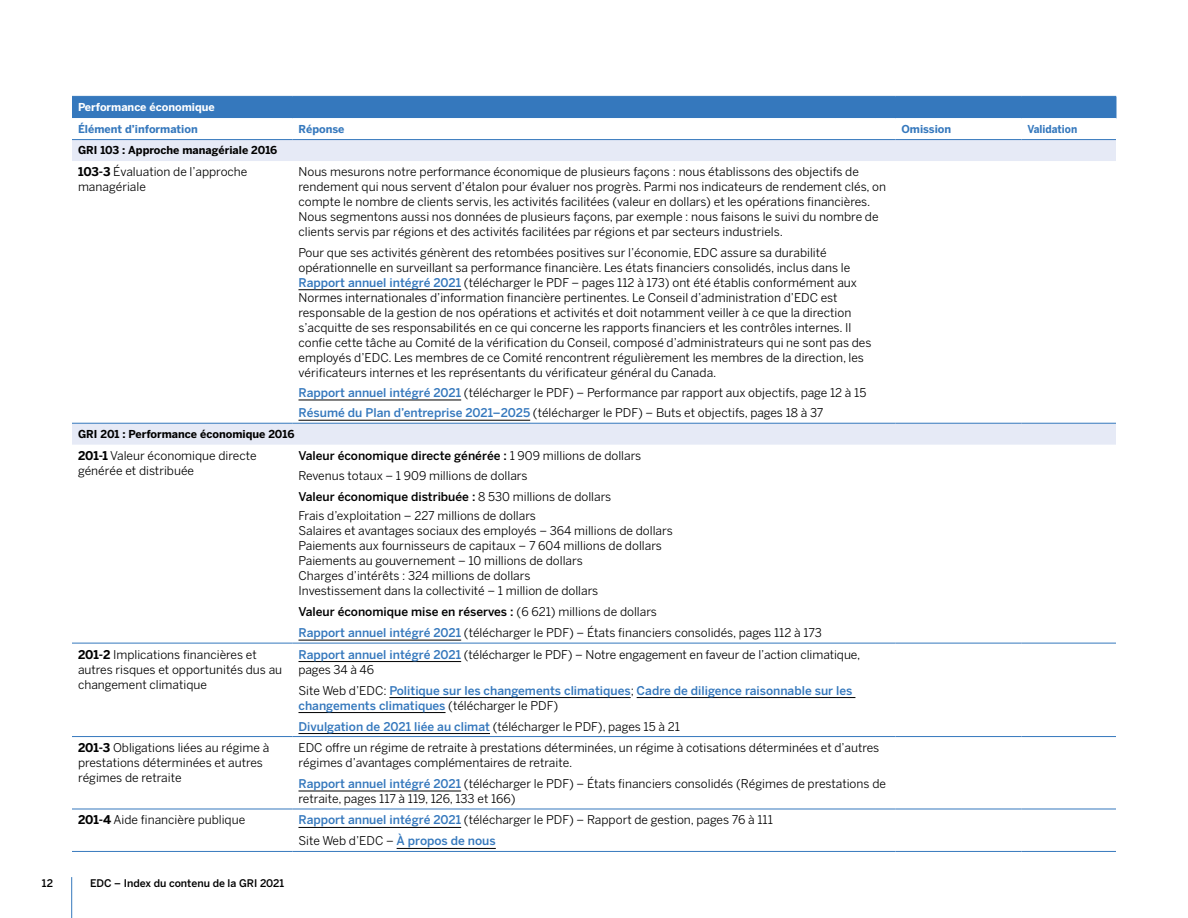
<style>
.page{position:relative;width:1188px;height:918px;background:#fff}
.page>*{position:absolute;margin:0;border:0;box-sizing:border-box;transform-origin:0 0}
.Table_Body{font:12px/15px "Benton Sans";color:#000}
.Table_Body-2{font:500 12px/15px "Benton Sans";color:#3578bd}
.Table_Body-3{font:500 12px "Benton Sans";color:#000}
.table_title{font:700 10.8px "Benton Sans";color:#000}
.table_title-2{font:700 10.8px "Benton Sans";color:#3578bd}
.table_title-3{font:700 10.8px "Benton Sans";color:#fff}
.table_title-4{font:700 10.8px "Benton Sans";color:#3578bd;scale:.93 1}
.t1{font:500 10.5px "Benton Sans";color:#000}
.s1{font-weight:700}
.s2{font-weight:500;color:#3578bd}
.s3{font-weight:400}
.s4{font-weight:400;color:#000}
</style>
<div class="page">
<hr style="left:71px;top:877px;width:1px;height:41px;background:#3578bd">
<svg style="left:72px;top:140px;width:1044px;height:305px"></svg>
<div style="left:72px;top:96px;width:1045px;height:23px;background:#3578bd"></div>
<hr style="left:1022px;top:96px;width:94px;height:1px;background:#3578bd">
<hr style="left:72px;top:118px;width:220px;height:1px;background:#fff">
<hr style="left:292px;top:118px;width:604px;height:1px;background:#fff">
<hr style="left:896px;top:118px;width:126px;height:1px;background:#fff">
<hr style="left:1022px;top:118px;width:94px;height:1px;background:#fff">
<hr style="left:72px;top:139px;width:220px;height:1px;background:#3578bd">
<hr style="left:292px;top:139px;width:604px;height:1px;background:#3578bd">
<hr style="left:896px;top:139px;width:126px;height:1px;background:#3578bd">
<hr style="left:1022px;top:139px;width:94px;height:1px;background:#3578bd">
<hr style="left:72px;top:643px;width:220px;height:1px;background:#3578bd">
<hr style="left:292px;top:643px;width:604px;height:1px;background:#3578bd">
<hr style="left:896px;top:643px;width:126px;height:1px;background:#3578bd">
<hr style="left:1022px;top:643px;width:94px;height:1px;background:#3578bd">
<hr style="left:72px;top:736px;width:220px;height:1px;background:#3578bd">
<hr style="left:292px;top:736px;width:604px;height:1px;background:#3578bd">
<hr style="left:896px;top:736px;width:126px;height:1px;background:#3578bd">
<hr style="left:1022px;top:736px;width:94px;height:1px;background:#3578bd">
<hr style="left:72px;top:809px;width:220px;height:1px;background:#3578bd">
<hr style="left:292px;top:809px;width:604px;height:1px;background:#3578bd">
<hr style="left:896px;top:809px;width:126px;height:1px;background:#3578bd">
<hr style="left:1022px;top:809px;width:94px;height:1px;background:#3578bd">
<hr style="left:72px;top:851px;width:220px;height:1px;background:#3578bd">
<hr style="left:292px;top:851px;width:604px;height:1px;background:#3578bd">
<hr style="left:896px;top:851px;width:126px;height:1px;background:#3578bd">
<hr style="left:1022px;top:851px;width:94px;height:1px;background:#3578bd">
<hr style="left:72px;top:423px;width:220px;height:1px;background:#3578bd">
<hr style="left:292px;top:423px;width:604px;height:1px;background:#3578bd">
<hr style="left:896px;top:423px;width:126px;height:1px;background:#3578bd">
<hr style="left:1022px;top:423px;width:94px;height:1px;background:#3578bd">
<hr style="left:298px;top:289px;width:163px;height:1px;background:#000">
<hr style="left:298px;top:400px;width:163px;height:1px;background:#000">
<hr style="left:298px;top:420px;width:232px;height:1px;background:#000">
<hr style="left:298px;top:640px;width:163px;height:1px;background:#000">
<hr style="left:298px;top:661px;width:163px;height:1px;background:#000">
<hr style="left:389px;top:697px;width:242px;height:1px;background:#000">
<hr style="left:637px;top:697px;width:218px;height:1px;background:#000">
<hr style="left:298px;top:712px;width:148px;height:1px;background:#000">
<hr style="left:298px;top:733px;width:192px;height:1px;background:#000">
<hr style="left:298px;top:791px;width:163px;height:1px;background:#000">
<hr style="left:298px;top:827px;width:163px;height:1px;background:#000">
<hr style="left:397px;top:848px;width:99px;height:1px;background:#000">
<p class="table_title-3" style="left:78px;top:101px;width:138px">Performance économique</p>
<p class="table_title-2" style="left:78px;top:123px;width:121px">Élément d’information</p>
<p class="table_title-2" style="left:298px;top:123px;width:48px">Réponse</p>
<p class="table_title-2" style="left:902px;top:123px;width:51px">Omission</p>
<p class="table_title-4" style="left:1028px;top:123px;width:55px">Validation</p>
<p class="table_title" style="left:78px;top:144px;width:201px">GRI 103 : Approche managériale 2016</p>
<p class="Table_Body" style="left:78px;top:164px;width:171px"><span class="s1">103-3</span> Évaluation de l’approche managériale</p>
<p class="Table_Body" style="left:298px;top:164px;width:589px">Nous mesurons notre performance économique de plusieurs façons : nous établissons des objectifs de rendement qui nous servent d’étalon pour évaluer nos progrès. Parmi nos indicateurs de rendement clés, on compte le nombre de clients servis, les activités facilitées (valeur en dollars) et les opérations financières.<br>Nous segmentons aussi nos données de plusieurs façons, par exemple : nous faisons le suivi du nombre de clients servis par régions et des activités facilitées par régions et par secteurs industriels.</p>
<p class="Table_Body" style="left:298px;top:245px;width:574px">Pour que ses activités génèrent des retombées positives sur l’économie, EDC assure sa durabilité opérationnelle en surveillant sa performance financière. Les états financiers consolidés, inclus dans le <span class="s2">Rapport annuel intégré 2021</span> (télécharger le PDF – pages 112 à 173) ont été établis conformément aux Normes internationales d’information financière pertinentes. Le Conseil d’administration d’EDC est responsable de la gestion de nos opérations et activités et doit notamment veiller à ce que la direction s’acquitte de ses responsabilités en ce qui concerne les rapports financiers et les contrôles internes. Il confie cette tâche au Comité de la vérification du Conseil, composé d’administrateurs qui ne sont pas des employés d’EDC. Les membres de ce Comité rencontrent régulièrement les membres de la direction, les vérificateurs internes et les représentants du vérificateur général du Canada.</p>
<p class="Table_Body" style="left:298px;top:385px;width:569px"><span class="s2">Rapport annuel intégré 2021</span> (télécharger le PDF) – Performance par rapport aux objectifs, page 12 à 15</p>
<p class="Table_Body" style="left:298px;top:405px;width:527px"><span class="s2">Résumé du Plan d’entreprise 2021–2025</span> (télécharger le PDF) – Buts et objectifs, pages 18 à 37</p>
<p class="table_title" style="left:78px;top:427px;width:218px">GRI 201 : Performance économique 2016</p>
<p class="Table_Body" style="left:78px;top:448px;width:180px"><span class="s1">201-1</span> Valeur économique directe générée et distribuée</p>
<p class="Table_Body-3" style="left:298px;top:449px;width:344px">Valeur économique directe générée : <span class="s3">1 909 millions de dollars</span></p>
<p class="Table_Body" style="left:298px;top:468px;width:231px">Revenus totaux – 1 909 millions de dollars</p>
<p class="Table_Body-3" style="left:298px;top:489px;width:314px">Valeur économique distribuée : <span class="s3">8 530 millions de dollars</span></p>
<p class="Table_Body" style="left:298px;top:508px;width:239px">Frais d’exploitation – 227 millions de dollars</p>
<p class="Table_Body" style="left:298px;top:523px;width:376px">Salaires et avantages sociaux des employés – 364 millions de dollars</p>
<p class="Table_Body" style="left:298px;top:538px;width:365px">Paiements aux fournisseurs de capitaux – 7 604 millions de dollars</p>
<p class="Table_Body" style="left:298px;top:553px;width:286px">Paiements au gouvernement – 10 millions de dollars</p>
<p class="Table_Body" style="left:298px;top:568px;width:234px">Charges d’intérêts : 324 millions de dollars</p>
<p class="Table_Body" style="left:298px;top:583px;width:301px">Investissement dans la collectivité – 1 million de dollars</p>
<p class="Table_Body-3" style="left:298px;top:605px;width:360px">Valeur économique mise en réserves : <span class="s3">(6 621) millions de dollars</span></p>
<p class="Table_Body" style="left:298px;top:625px;width:525px"><span class="s2">Rapport annuel intégré 2021</span> (télécharger le PDF) – États financiers consolidés, pages 112 à 173</p>
<p class="Table_Body" style="left:78px;top:647px;width:206px"><span class="s1">201-2</span> Implications financières et autres risques et opportunités dus au changement climatique</p>
<p class="Table_Body" style="left:298px;top:647px;width:563px"><span class="s2">Rapport annuel intégré 2021</span> (télécharger le PDF) – Notre engagement en faveur de l’action climatique, pages 34 à 46</p>
<p class="Table_Body-2" style="left:298px;top:683px;width:555px"><span class="s4">Site Web d’EDC:</span> Politique sur les changements climatiques<span class="s4">;</span> Cadre de diligence raisonnable sur les changements climatiques <span class="s4">(télécharger le PDF)</span></p>
<p class="Table_Body-2" style="left:298px;top:719px;width:383px">Divulgation de 2021 liée au climat <span class="s4">(télécharger le PDF), pages 15 à 21</span></p>
<p class="Table_Body" style="left:78px;top:740px;width:193px"><span class="s1">201-3</span> Obligations liées au régime à prestations déterminées et autres régimes de retraite</p>
<p class="Table_Body" style="left:298px;top:740px;width:582px">EDC offre un régime de retraite à prestations déterminées, un régime à cotisations déterminées et d’autres régimes d’avantages complémentaires de retraite.</p>
<p class="Table_Body" style="left:298px;top:776px;width:589px"><span class="s2">Rapport annuel intégré 2021</span> (télécharger le PDF) – États financiers consolidés (Régimes de prestations de retraite, pages 117 à 119, 126, 133 et 166)</p>
<p class="Table_Body" style="left:78px;top:812px;width:169px"><span class="s1">201-4</span> Aide financière publique</p>
<p class="Table_Body" style="left:298px;top:812px;width:476px"><span class="s2">Rapport annuel intégré 2021</span> (télécharger le PDF) – Rapport de gestion, pages 76 à 111</p>
<p class="Table_Body" style="left:298px;top:833px;width:199px">Site Web d’EDC – <span class="s2">À propos de nous</span></p>
<p class="t1" style="left:42px;top:877px;width:13px">12</p>
<p class="t1" style="left:90px;top:877px;width:196px">EDC – Index du contenu de la GRI 2021</p>
</div>
